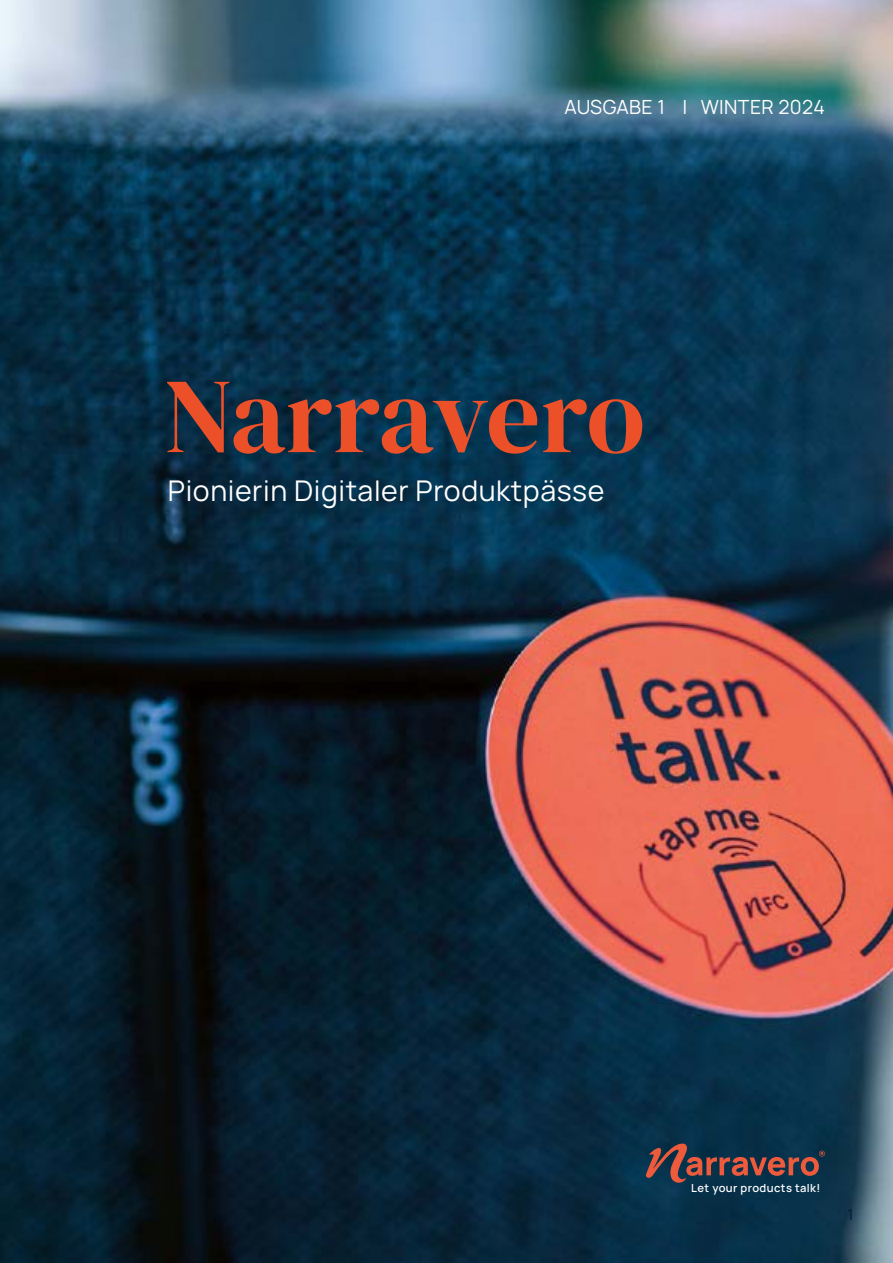
<style>
.page{position:relative;width:893px;height:1263px;background:#fff}
.page>*{position:absolute;margin:0;border:0;box-sizing:border-box;transform-origin:0 0}
.t1{font:106.5px "DM Serif Display";letter-spacing:-.015em;color:#ec5029}
.t2{font:28.5px "Manrope";letter-spacing:.02em;color:#fff}
.t3{font:19.5px "Manrope";letter-spacing:.02em;color:#fff}
.t4{font:500 15px "Manrope";color:#061d39}
.t5{font:600 11.25px "Manrope";letter-spacing:.035em;color:#fff}
</style>
<div class="page">
<img style="left:0;top:0;width:893px;height:1263px">
<svg style="left:646px;top:1143px;width:179px;height:40px;background:#443c45"></svg>
<p class="t3" style="left:564px;top:93px;width:262px">AUSGABE 1 | WINTER 2024</p>
<h1 class="t1" style="left:164px;top:354px;width:483px">Narravero</h1>
<p class="t2" style="left:168px;top:469px;width:438px">Pionierin Digitaler Produktpässe</p>
<p class="t5" style="left:691px;top:1178px;width:131px">Let your products talk!</p>
<p class="t4" style="left:848px;top:1203px;width:8px">1</p>
</div>
